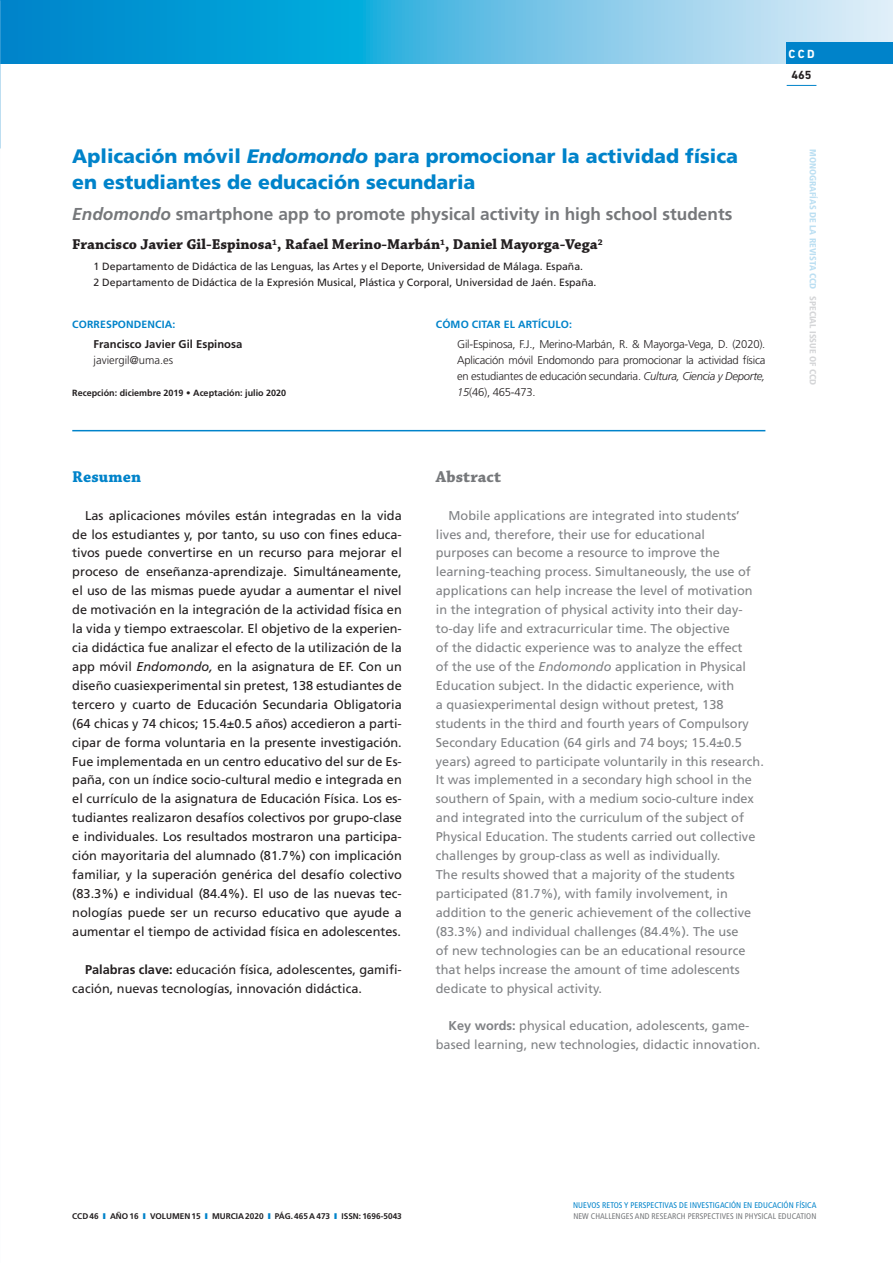
<style>
.page{position:relative;width:893px;height:1263px;background:#fff}
.page>*{position:absolute;margin:0;border:0;box-sizing:border-box;transform-origin:0 0}
._00-Titulo_español{font:900 19.5px/25.5px "Frutiger LT Std";color:#0083ca}
._01-Titulo_Inglés{font:700 17.25px "Frutiger LT Std";color:#76787b}
._06-Abstrac{font:700 16.5px "Chaparral Pro";letter-spacing:.005em;color:#76787b}
._05-Resumen{font:700 16.5px "Chaparral Pro";letter-spacing:.01em;color:#0083ca}
._02-Autor{font:700 15px "Chaparral Pro";color:#231f20}
._08-Texto_Abstract{font:12.75px/18.9px "Frutiger LT Std";color:#808285}
._07-Texto_Resumen{font:12.75px/18.9px "Frutiger LT Std";color:#231f20;text-align:justify}
.t1{font:700 12px "DIN Next LT Pro";color:#fff}
.t2{font:700 12px "DIN Next LT Pro";color:#231f20}
._04-Dirección{font:300 11.25px/15.8px "Frutiger LT Std";letter-spacing:-.02em;color:#231f20;text-align:justify}
._04-Dirección-2{font:700 11.25px "Frutiger LT Std";color:#231f20}
._04-Dirección-3{font:300 11.25px "Frutiger LT Std";color:#231f20}
._03-Cargo{font:10.5px "Frutiger LT Std";color:#231f20}
.t3{font:700 10.5px "Frutiger LT Std";letter-spacing:.01em;color:#0083ca}
.t4{font:700 9px "Frutiger LT Std";color:#231f20}
.t5{font:900 condensed 9px "Frutiger LT Std";color:#bcdff2}
.t6{font:700 8.25px "Frutiger LT Std";color:#231f20}
.t7{font:condensed 8.25px "Frutiger LT Std";letter-spacing:.005em;color:#0083ca}
.t8{font:condensed 8.25px "Frutiger LT Std";letter-spacing:.005em;color:#76787b}
.s1{font-style:italic}
.s2{color:#d5d6d8}
.s3{font-weight:700}
.s4{font-weight:900;color:#0083ca}
</style>
<div class="page">
<svg style="left:0;top:0;width:893px;height:64px;background:#4eb6e0"></svg>
<hr style="left:72px;top:430px;width:693px;height:1px;background:#0083ca">
<div style="left:787px;top:43px;width:106px;height:21px;background:#0083ca"></div>
<svg style="left:787px;top:85px;width:29px;height:1px"></svg>
<p class="t1" style="left:788px;top:47px;width:28px">CCD</p>
<p class="t2" style="left:791px;top:68px;width:22px">465</p>
<p class="_00-Titulo_español" style="left:72px;top:144px;width:667px">Aplicación móvil <span class="s1">Endomondo</span> para promocionar la actividad física en estudiantes de educación secundaria</p>
<p class="_01-Titulo_Inglés" style="left:72px;top:204px;width:662px"><span class="s1">Endomondo</span> smartphone app to promote physical activity in high school students</p>
<p class="_02-Autor" style="left:72px;top:236px;width:532px">Francisco Javier Gil-Espinosa<sup>1</sup>, Rafael Merino-Marbán<sup>1</sup>, Daniel Mayorga-Vega<sup>2</sup></p>
<p class="_03-Cargo" style="left:94px;top:260px;width:491px">1 Departamento de Didáctica de las Lenguas, las Artes y el Deporte, Universidad de Málaga. España.</p>
<p class="_03-Cargo" style="left:94px;top:277px;width:504px">2 Departamento de Didáctica de la Expresión Musical, Plástica y Corporal, Universidad de Jaén. España.</p>
<p class="t3" style="left:72px;top:319px;width:105px">CORRESPONDENCIA:</p>
<p class="_04-Dirección-2" style="left:94px;top:338px;width:150px">Francisco Javier Gil Espinosa</p>
<p class="_04-Dirección-3" style="left:94px;top:354px;width:81px">javiergil@uma.es</p>
<p class="t4" style="left:72px;top:387px;width:215px">Recepción: diciembre 2019 • Aceptación: julio 2020</p>
<p class="t3" style="left:436px;top:319px;width:138px">CÓMO CITAR EL ARTÍCULO:</p>
<p class="_04-Dirección" style="left:457px;top:337px;width:310px">Gil-Espinosa, F.J., Merino-Marbán, R. &amp; Mayorga-Vega, D. (2020).<br>Aplicación móvil Endomondo para promocionar la actividad física en estudiantes de educación secundaria. <span class="s1">Cultura, Ciencia y Deporte, 15</span>(46), 465-473.</p>
<p class="t5" style="left:818px;top:149px;width:238px;rotate:90deg">MONOGRAFÍAS DE LA REVISTA CCD <span class="s2">SPECIAL ISSUE OF CCD</span></p>
<p class="_05-Resumen" style="left:72px;top:467px;width:70px">Resumen</p>
<p class="_07-Texto_Resumen" style="left:72px;top:506px;width:331px;text-indent:13px">Las aplicaciones móviles están integradas en la vida de los estudiantes y, por tanto, su uso con fines educa&shy;tivos puede convertirse en un recurso para mejorar el proceso de enseñanza-aprendizaje. Simultáneamente, el uso de las mismas puede ayudar a aumentar el nivel de motivación en la integración de la actividad física en la vida y tiempo extraescolar. El objetivo de la experien&shy;cia didáctica fue analizar el efecto de la utilización de la app móvil <span class="s1">Endomondo,</span> en la asignatura de EF. Con un diseño cuasiexperimental sin pretest, 138 estudiantes de tercero y cuarto de Educación Secundaria Obligatoria (64 chicas y 74 chicos; 15.4±0.5 años) accedieron a parti&shy;cipar de forma voluntaria en la presente investigación.<br>Fue implementada en un centro educativo del sur de Es&shy;paña, con un índice socio-cultural medio e integrada en el currículo de la asignatura de Educación Física. Los es&shy;tudiantes realizaron desafíos colectivos por grupo-clase e individuales. Los resultados mostraron una participa&shy;ción mayoritaria del alumnado (81.7%) con implicación familiar, y la superación genérica del desafío colectivo (83.3%) e individual (84.4%). El uso de las nuevas tec&shy;nologías puede ser un recurso educativo que ayude a aumentar el tiempo de actividad física en adolescentes.</p>
<p class="_07-Texto_Resumen" style="left:72px;top:960px;width:331px;text-indent:13px"><span class="s3">Palabras clave:</span> educación física, adolescentes, gamifi&shy;cación, nuevas tecnologías, innovación didáctica.</p>
<p class="_06-Abstrac" style="left:436px;top:467px;width:67px">Abstract</p>
<p class="_08-Texto_Abstract" style="left:436px;top:506px;width:330px;text-indent:13px">Mobile applications are integrated into students’ lives and, therefore, their use for educational<br>purposes can become a resource to improve the learning-teaching process. Simultaneously, the use of applications can help increase the level of motivation in the integration of physical activity into their day&shy;to-day life and extracurricular time. The objective<br>of the didactic experience was to analyze the effect<br>of the use of the <span class="s1">Endomondo</span> application in Physical Education subject. In the didactic experience, with<br>a quasiexperimental design without pretest, 138 students in the third and fourth years of Compulsory Secondary Education (64 girls and 74 boys; 15.4±0.5 years) agreed to participate voluntarily in this research.<br>It was implemented in a secondary high school in the southern of Spain, with a medium socio-culture index and integrated into the curriculum of the subject of Physical Education. The students carried out collective challenges by group-class as well as individually.<br>The results showed that a majority of the students participated (81.7%), with family involvement, in addition to the generic achievement of the collective (83.3%) and individual challenges (84.4%). The use<br>of new technologies can be an educational resource that helps increase the amount of time adolescents dedicate to physical activity.</p>
<p class="_08-Texto_Abstract" style="left:436px;top:1016px;width:326px;text-align:center"><span class="s3">Key words:</span> physical education, adolescents, game&shy;based learning, new technologies, didactic innovation.</p>
<p class="t6" style="left:72px;top:1211px;width:331px">CCD 46 <span class="s4">I</span> AÑO 16 <span class="s4">I</span> VOLUMEN 15 <span class="s4">I</span> MURCIA 2020 <span class="s4">I</span> PÁG. 465 A 473 <span class="s4">I</span> ISSN: 1696-5043</p>
<p class="t7" style="left:573px;top:1200px;width:245px">NUEVOS RETOS Y PERSPECTIVAS DE INVESTIGACIÓN EN EDUCACIÓN FÍSICA</p>
<p class="t8" style="left:573px;top:1211px;width:245px">NEW CHALLENGES AND RESEARCH PERSPECTIVES IN PHYSICAL EDUCATION</p>
</div>
